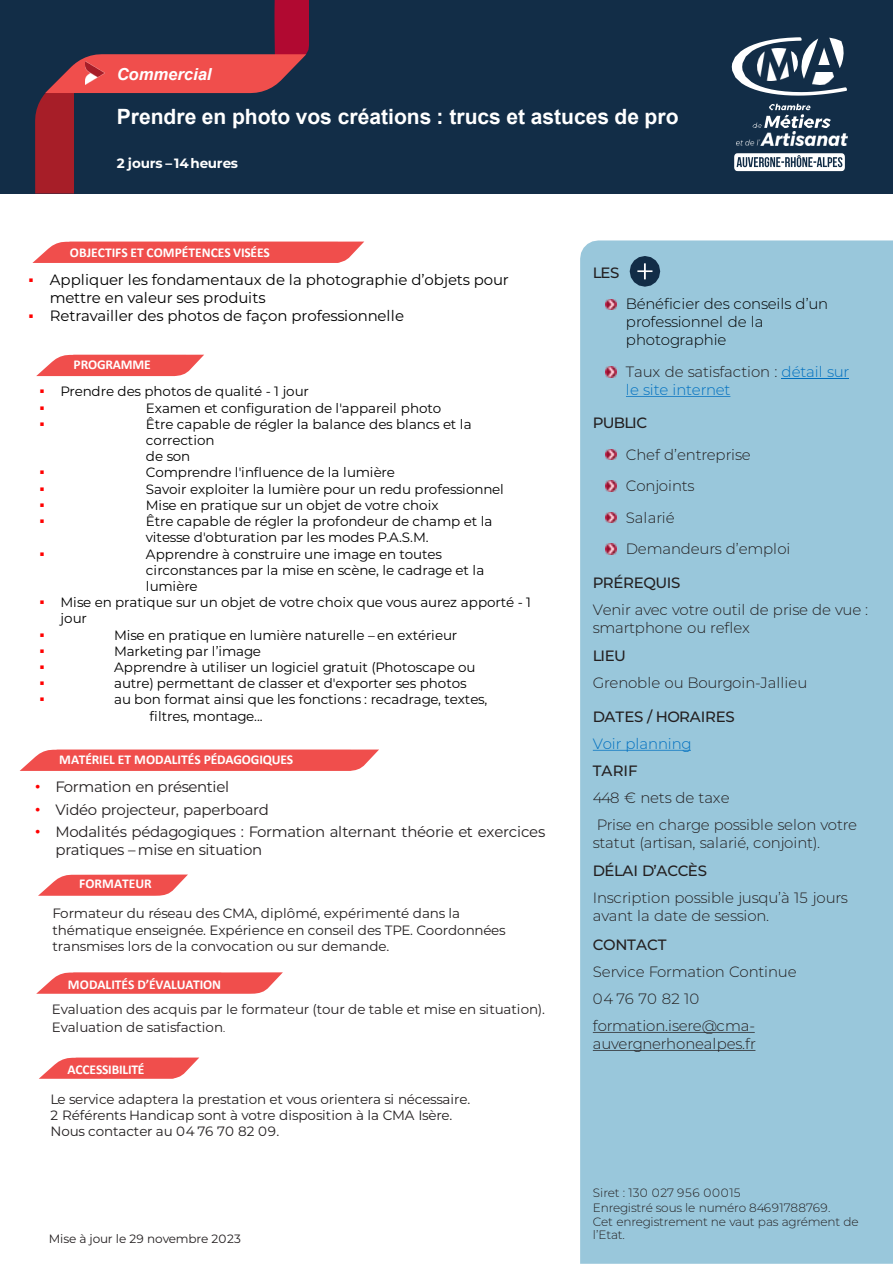
<style>
.page{position:relative;width:893px;height:1264px;background:#fff}
.page>*{position:absolute;margin:0;border:0;box-sizing:border-box;transform-origin:0 0}
.t1{font:700 21px "Arial";color:#fff}
.t2{font:italic 700 16.5px "Arial";color:#fff}
.t3{font:300 15px/18px "Montserrat";letter-spacing:-.005em;color:#231f20}
.t4{font:15px/18px "Montserrat";letter-spacing:-.02em;color:#231f20}
.t5{font:15px/18px "Montserrat";letter-spacing:-.01em;color:#000}
.t6{font:500 15px "Montserrat";letter-spacing:-.02em;color:#231f20}
.t7{font:300 15px/18px "Montserrat";letter-spacing:-.005em;color:#000}
.t8{font:300 15px/18px "Montserrat";letter-spacing:-.005em;color:#0070c0}
.t9{font:15px "Calibri";color:#f00}
.t10{font:13.5px/16.2px "Montserrat";letter-spacing:-.005em;color:#000}
.t11{font:13.5px/16.2px "Montserrat";letter-spacing:-.01em;color:#221e1f}
.t12{font:700 13.5px "Calibri";letter-spacing:-.01em;color:#fff}
.t13{font:13.5px "Montserrat";letter-spacing:-.005em;color:#231f20}
.t14{font:700 13.5px "Montserrat";letter-spacing:-.01em;color:#fff}
.t15{font:300 12px/13.5px "Montserrat";letter-spacing:-.015em;color:#231f20}
.t16{font:12px "Montserrat";letter-spacing:-.005em;color:#231f20}
.t17{font:300 12px "Montserrat";letter-spacing:.015em;color:#231f20}
.s1{font-family:"Calibri";color:#f00}
.s2{font-family:"Calibri";font-size:15px;color:#f00}
.s3{font-family:"Arial";color:#f00}
.s4{font-weight:300}
.s5{color:#231f20}
</style>
<div class="page">
<div style="left:0;top:0;width:892px;height:193px;background:#122d47"></div>
<svg style="left:752px;top:104px;width:78px;height:24px"></svg>
<img style="left:736px;top:131px;width:111px;height:14px">
<svg style="left:734px;top:153px;width:110px;height:18px;background:#b9c1c9"></svg>
<svg style="left:731px;top:37px;width:116px;height:59px"></svg>
<svg style="left:35px;top:0;width:274px;height:193px"></svg>
<img style="left:85px;top:62px;width:20px;height:22px">
<div style="left:580px;top:240px;width:312px;height:1023px;background:#99c7db"></div>
<svg style="left:605px;top:299px;width:11px;height:10px"></svg>
<svg style="left:605px;top:366px;width:11px;height:11px"></svg>
<hr style="left:781px;top:378px;width:67px;height:1px;background:#0070c0">
<svg style="left:626px;top:396px;width:104px;height:1px"></svg>
<svg style="left:605px;top:449px;width:11px;height:11px"></svg>
<svg style="left:605px;top:481px;width:11px;height:10px"></svg>
<svg style="left:605px;top:512px;width:11px;height:11px"></svg>
<svg style="left:605px;top:544px;width:11px;height:10px"></svg>
<svg style="left:592px;top:749px;width:99px;height:1px"></svg>
<svg style="left:592px;top:1031px;width:162px;height:1px"></svg>
<svg style="left:592px;top:1049px;width:163px;height:1px"></svg>
<svg style="left:629px;top:256px;width:31px;height:30px"></svg>
<svg style="left:32px;top:241px;width:332px;height:22px;background:#f15e5d"></svg>
<svg style="left:21px;top:749px;width:358px;height:21px;background:#f15c5b"></svg>
<svg style="left:39px;top:874px;width:149px;height:21px;background:#f26c6b"></svg>
<svg style="left:37px;top:972px;width:246px;height:21px;background:#f1605f"></svg>
<svg style="left:39px;top:1057px;width:160px;height:21px;background:#f26a69"></svg>
<svg style="left:36px;top:354px;width:168px;height:22px;background:#f26b69"></svg>
<p class="t2" style="left:117px;top:64px;width:96px">Commercial</p>
<p class="t1" style="left:117px;top:102px;width:563px">Prendre en photo vos créations : trucs et astuces de pro</p>
<p class="t14" style="left:117px;top:153px;width:123px">2 jours – 14heures</p>
<p class="t12" style="left:70px;top:242px;width:201px">OBJECTIFS ET COMPÉTENCES VISÉES</p>
<p class="t5" style="left:50px;top:270px;width:460px;text-indent:-21px"><span class="s1">▪</span> Appliquer les fondamentaux de la photographie d’objets pour mettre en valeur ses produits</p>
<p class="t5" style="left:29px;top:306px;width:377px"><span class="s1">▪</span> Retravailler des photos de façon professionnelle</p>
<p class="t12" style="left:74px;top:354px;width:79px">PROGRAMME</p>
<p class="t10" style="left:39px;top:383px;width:271px"><span class="s2">▪</span> Prendre des photos de qualité - 1 jour</p>
<p class="t9" style="left:39px;top:397px;width:7px">▪</p>
<p class="t10" style="left:146px;top:399px;width:297px">Examen et configuration de l'appareil photo</p>
<p class="t9" style="left:39px;top:413px;width:7px">▪</p>
<p class="t10" style="left:146px;top:415px;width:327px">Être capable de régler la balance des blancs et la correction<br>de son</p>
<p class="t9" style="left:39px;top:462px;width:7px">▪</p>
<p class="t10" style="left:146px;top:464px;width:250px">Comprendre l'influence de la lumière</p>
<p class="t9" style="left:39px;top:478px;width:7px">▪</p>
<p class="t10" style="left:146px;top:480px;width:359px">Savoir exploiter la lumière pour un redu professionnel</p>
<p class="t9" style="left:39px;top:494px;width:7px">▪</p>
<p class="t10" style="left:146px;top:496px;width:294px">Mise en pratique sur un objet de votre choix</p>
<p class="t9" style="left:39px;top:510px;width:7px">▪</p>
<p class="t10" style="left:146px;top:512px;width:348px">Être capable de régler la profondeur de champ et la vitesse d'obturation par les modes P.A.S.M.</p>
<p class="t9" style="left:39px;top:543px;width:7px">▪</p>
<p class="t10" style="left:146px;top:545px;width:340px">Apprendre à construire une image en toutes circonstances par la mise en scène, le cadrage et la lumière</p>
<p class="t10" style="left:61px;top:593px;width:471px;text-indent:-21px"><span class="s2">▪</span> Mise en pratique sur un objet de votre choix que vous aurez apporté - 1 jour</p>
<p class="t9" style="left:39px;top:624px;width:7px">▪</p>
<p class="t10" style="left:114px;top:626px;width:344px">Mise en pratique en lumière naturelle – en extérieur</p>
<p class="t9" style="left:39px;top:640px;width:7px">▪</p>
<p class="t10" style="left:114px;top:642px;width:148px">Marketing par l’image</p>
<p class="t9" style="left:39px;top:656px;width:7px">▪</p>
<p class="t10" style="left:114px;top:658px;width:363px">Apprendre à utiliser un logiciel gratuit (Photoscape ou</p>
<p class="t9" style="left:39px;top:672px;width:7px">▪</p>
<p class="t10" style="left:114px;top:674px;width:354px">autre) permettant de classer et d'exporter ses photos</p>
<p class="t9" style="left:39px;top:689px;width:7px">▪</p>
<p class="t10" style="left:149px;top:691px;width:339px;text-indent:-35px">au bon format ainsi que les fonctions : recadrage, textes, filtres, montage...</p>
<p class="t12" style="left:59px;top:749px;width:235px">MATÉRIEL ET MODALITÉS PÉDAGOGIQUES</p>
<p class="t4" style="left:35px;top:777px;width:195px"><span class="s3">•</span> Formation en présentiel</p>
<p class="t4" style="left:35px;top:799px;width:235px"><span class="s3">•</span> Vidéo projecteur, paperboard</p>
<p class="t4" style="left:55px;top:822px;width:491px;text-indent:-20px"><span class="s3">•</span> Modalités pédagogiques : Formation alternant théorie et exercices pratiques – mise en situation</p>
<p class="t12" style="left:79px;top:874px;width:74px">FORMATEUR</p>
<p class="t11" style="left:53px;top:904px;width:455px">Formateur du réseau des CMA, diplômé, expérimenté dans la thématique enseignée. Expérience en conseil des TPE. Coordonnées transmises lors de la convocation ou sur demande.</p>
<p class="t12" style="left:68px;top:975px;width:155px">MODALITÉS D’ÉVALUATION</p>
<p class="t13" style="left:52px;top:999px;width:494px">Evaluation des acquis par le formateur (tour de table et mise en situation).</p>
<p class="t13" style="left:52px;top:1017px;width:175px">Evaluation de satisfaction<span class="s4">.</span></p>
<p class="t12" style="left:68px;top:1059px;width:78px">ACCESSIBILITÉ</p>
<p class="t11" style="left:51px;top:1090px;width:421px">Le service adaptera la prestation et vous orientera si nécessaire.</p>
<p class="t11" style="left:51px;top:1106px;width:403px">2 Référents Handicap sont à votre disposition à la CMA Isère.</p>
<p class="t11" style="left:51px;top:1122px;width:230px">Nous contacter au 04 76 70 82 09.</p>
<p class="t16" style="left:49px;top:1229px;width:193px">Mise à jour le 29 novembre 2023</p>
<p class="t6" style="left:592px;top:262px;width:28px">LES</p>
<p class="t7" style="left:626px;top:294px;width:204px">Bénéficier des conseils d’un professionnel de la photographie</p>
<p class="t8" style="left:626px;top:362px;width:225px"><span class="s5">Taux de satisfaction :</span> détail sur le site internet</p>
<p class="t6" style="left:592px;top:412px;width:56px">PUBLIC</p>
<p class="t3" style="left:626px;top:445px;width:126px">Chef d’entreprise</p>
<p class="t3" style="left:626px;top:476px;width:70px">Conjoints</p>
<p class="t3" style="left:626px;top:508px;width:50px">Salarié</p>
<p class="t3" style="left:626px;top:539px;width:166px">Demandeurs d’emploi</p>
<p class="t6" style="left:592px;top:572px;width:89px">PRÉREQUIS</p>
<p class="t3" style="left:592px;top:600px;width:277px">Venir avec votre outil de prise de vue : smartphone ou reflex</p>
<p class="t6" style="left:592px;top:645px;width:35px">LIEU</p>
<p class="t3" style="left:592px;top:673px;width:216px">Grenoble ou Bourgoin-Jallieu</p>
<p class="t6" style="left:592px;top:705px;width:143px">DATES / HORAIRES</p>
<p class="t8" style="left:592px;top:733px;width:100px">Voir planning</p>
<p class="t6" style="left:592px;top:759px;width:46px">TARIF</p>
<p class="t3" style="left:592px;top:787px;width:138px">448 € nets de taxe</p>
<p class="t3" style="left:592px;top:814px;width:266px">Prise en charge possible selon votre statut (artisan, salarié, conjoint).</p>
<p class="t6" style="left:592px;top:860px;width:116px">DÉLAI D’ACCÈS</p>
<p class="t3" style="left:592px;top:888px;width:257px">Inscription possible jusqu’à 15 jours avant la date de session.</p>
<p class="t6" style="left:592px;top:933px;width:75px">CONTACT</p>
<p class="t3" style="left:592px;top:961px;width:205px">Service Formation Continue</p>
<p class="t3" style="left:592px;top:988px;width:108px">04 76 70 82 10</p>
<p class="t3" style="left:592px;top:1015px;width:165px">formation.isere@cma&shy;auvergnerhonealpes.fr</p>
<p class="t17" style="left:592px;top:1184px;width:149px">Siret : 130 027 956 00015</p>
<p class="t15" style="left:592px;top:1200px;width:267px">Enregistré sous le numéro 84691788769.<br>Cet enregistrement ne vaut pas agrément de l’Etat.</p>
</div>
